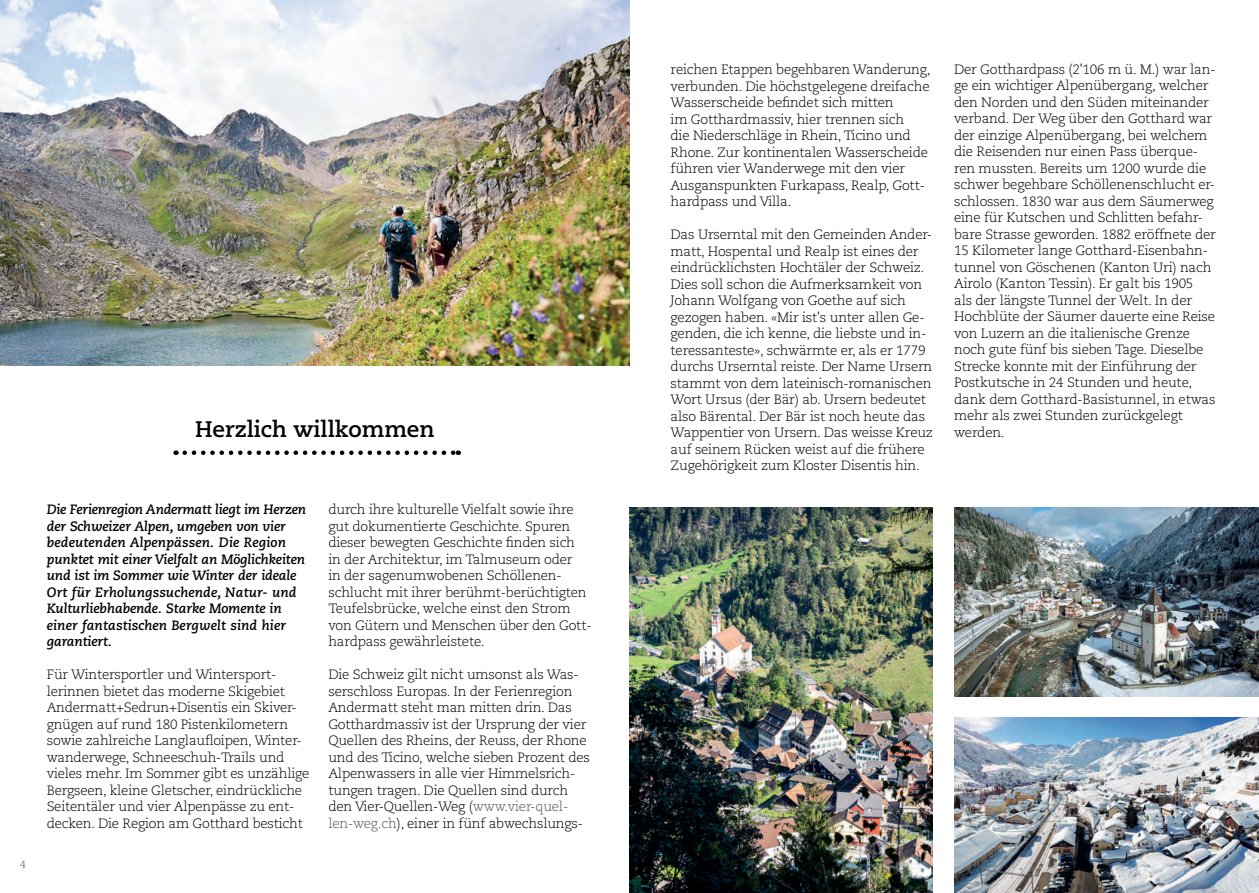
<style>
.page{position:relative;width:1259px;height:893px;background:#fff}
.page>*{position:absolute;margin:0;border:0;box-sizing:border-box;transform-origin:0 0}
.t1{font:700 22.5px "Caecilia LT Std";color:#000}
.t2{font:300 13.5px/16.5px "Caecilia LT Std";letter-spacing:-.015em;color:#000}
.t3{font:italic 700 13.5px/16.5px "Caecilia LT Std";letter-spacing:-.01em;color:#000}
.t4{font:300 10.5px "Caecilia LT Pro 45";color:#575757}
.s1{color:#575757}
</style>
<div class="page">
<img style="left:0;top:0;width:629px;height:366px">
<img style="left:629px;top:508px;width:304px;height:385px">
<img style="left:955px;top:507px;width:304px;height:189px">
<img style="left:954px;top:717px;width:305px;height:176px">
<svg style="left:185px;top:450px;width:274px;height:5px"></svg>
<h1 class="t1" style="left:195px;top:416px;width:241px">Herzlich willkommen</h1>
<p class="t4" style="left:20px;top:858px;width:7px">4</p>
<p class="t3" style="left:47px;top:502px;width:261px">Die Ferienregion Andermatt liegt im Herzen der Schweizer Alpen, umgeben von vier bedeutenden Alpenpässen. Die Region punktet mit einer Vielfalt an Möglichkeiten und ist im Sommer wie Winter der ideale Ort für Erholungssuchende, Natur- und Kulturliebhabende. Starke Momente in einer fantastischen Bergwelt sind hier garantiert.</p>
<p class="t2" style="left:47px;top:667px;width:264px">Für Wintersportler und Wintersport&shy;lerinnen bietet das moderne Skigebiet Andermatt+Sedrun+Disentis ein Skiver&shy;gnügen auf rund 180 Pistenkilometern sowie zahlreiche Langlaufloipen, Winter&shy;wanderwege, Schneeschuh-Trails und vieles mehr. Im Sommer gibt es unzählige Bergseen, kleine Gletscher, eindrückliche Seitentäler und vier Alpenpässe zu ent&shy;decken. Die Region am Gotthard besticht</p>
<p class="t2" style="left:328px;top:502px;width:265px">durch ihre kulturelle Vielfalt sowie ihre gut dokumentierte Geschichte. Spuren dieser bewegten Geschichte finden sich<br>in der Architektur, im Talmuseum oder<br>in der sagenumwobenen Schöllenen&shy;schlucht mit ihrer berühmt-berüchtigten Teufelsbrücke, welche einst den Strom von Gütern und Menschen über den Gott&shy;hardpass gewährleistete.</p>
<p class="t2" style="left:328px;top:667px;width:263px">Die Schweiz gilt nicht umsonst als Was&shy;serschloss Europas. In der Ferienregion Andermatt steht man mitten drin. Das Gotthardmassiv ist der Ursprung der vier Quellen des Rheins, der Reuss, der Rhone und des Ticino, welche sieben Prozent des Alpenwassers in alle vier Himmelsrich&shy;tungen tragen. Die Quellen sind durch den Vier-Quellen-Weg (<span class="s1">www.vier-quel&shy;len-weg.ch</span>), einer in fünf abwechslungs-</p>
<p class="t2" style="left:670px;top:61px;width:261px">reichen Etappen begehbaren Wanderung, verbunden. Die höchstgelegene dreifache Wasserscheide befindet sich mitten<br>im Gotthardmassiv, hier trennen sich<br>die Niederschläge in Rhein, Ticino und Rhone. Zur kontinentalen Wasserscheide führen vier Wanderwege mit den vier Ausganspunkten Furkapass, Realp, Gott&shy;hardpass und Villa.</p>
<p class="t2" style="left:670px;top:226px;width:264px">Das Urserntal mit den Gemeinden Ander&shy;matt, Hospental und Realp ist eines der eindrücklichsten Hochtäler der Schweiz.<br>Dies soll schon die Aufmerksamkeit von Johann Wolfgang von Goethe auf sich gezogen haben. «Mir ist's unter allen Ge&shy;genden, die ich kenne, die liebste und in&shy;teressanteste», schwärmte er, als er 1779 durchs Urserntal reiste. Der Name Ursern stammt von dem lateinisch-romanischen Wort Ursus (der Bär) ab. Ursern bedeutet also Bärental. Der Bär ist noch heute das Wappentier von Ursern. Das weisse Kreuz auf seinem Rücken weist auf die frühere Zugehörigkeit zum Kloster Disentis hin.</p>
<p class="t2" style="left:954px;top:61px;width:263px">Der Gotthardpass (2'106 m ü. M.) war lan&shy;ge ein wichtiger Alpenübergang, welcher den Norden und den Süden miteinander verband. Der Weg über den Gotthard war der einzige Alpenübergang, bei welchem die Reisenden nur einen Pass überque&shy;ren mussten. Bereits um 1200 wurde die schwer begehbare Schöllenenschlucht er&shy;schlossen. 1830 war aus dem Säumerweg eine für Kutschen und Schlitten befahr&shy;bare Strasse geworden. 1882 eröffnete der 15 Kilometer lange Gotthard-Eisenbahn&shy;tunnel von Göschenen (Kanton Uri) nach Airolo (Kanton Tessin). Er galt bis 1905<br>als der längste Tunnel der Welt. In der Hochblüte der Säumer dauerte eine Reise von Luzern an die italienische Grenze noch gute fünf bis sieben Tage. Dieselbe Strecke konnte mit der Einführung der Postkutsche in 24 Stunden und heute, dank dem Gotthard-Basistunnel, in etwas mehr als zwei Stunden zurückgelegt werden.</p>
</div>
